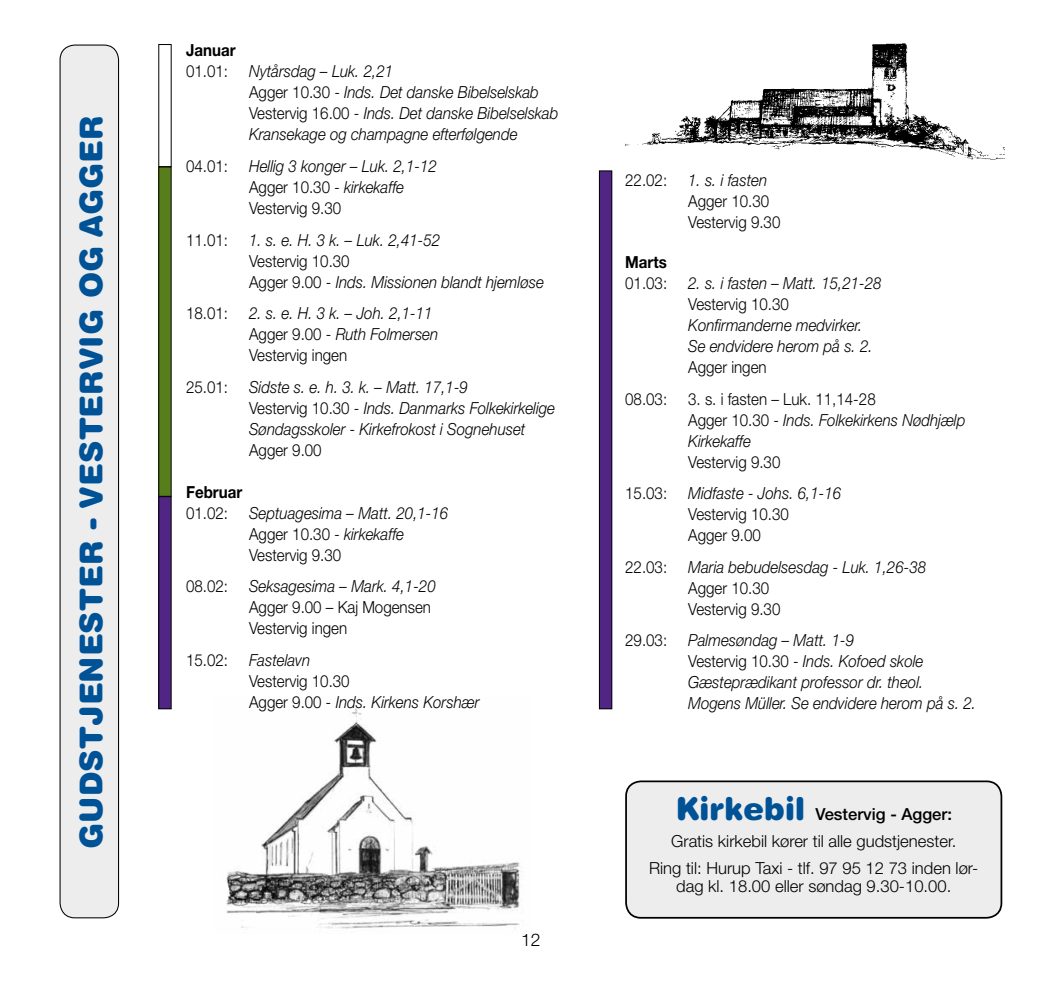
<style>
.page{position:relative;width:1042px;height:993px;background:#fff}
.page>*{position:absolute;margin:0;border:0;box-sizing:border-box;transform-origin:0 0}
.t1{font:900 31.5px "Helvetica Rounded LT Std";color:#005297}
.t2{font:300 17.5px "Helvetica Neue LT Std";color:#000}
.t3{font:italic 300 16.62px/21px "Helvetica Neue LT Std";color:#000;scale:.91 1}
.t4{font:300 16.62px/21px "Helvetica Neue LT Std";color:#000;scale:.91 1}
.t5{font:300 16.62px/26.8px "Helvetica Neue LT Std";color:#000;text-align:center}
.t6{font:700 16.62px "Helvetica Neue LT Std";color:#000;scale:.91 1}
.s1{font-style:normal}
.s2{font-style:italic}
.s3{font-family:"Helvetica Rounded LT Std";font-weight:900;font-size:31.5px;color:#005297}
.s4{font-weight:500}
</style>
<div class="page">
<div style="left:60px;top:45px;width:59px;height:872px;background:#ededed;border-radius:15px"></div>
<div style="left:60px;top:44px;width:59px;height:874px;border:1px solid #000;border-radius:15px"></div>
<div style="left:159px;top:167px;width:12px;height:329px;background:#587d1b"></div>
<div style="left:599px;top:171px;width:13px;height:537px;background:#502583"></div>
<div style="left:599px;top:171px;width:13px;height:537px;border:1px solid #000"></div>
<div style="left:159px;top:496px;width:12px;height:212px;background:#502583"></div>
<img style="left:625px;top:43px;width:379px;height:117px">
<img style="left:226px;top:708px;width:294px;height:221px">
<div style="left:626px;top:781px;width:375px;height:136px;background:#ededed;border-radius:15px"></div>
<div style="left:625px;top:780px;width:377px;height:138px;border:2px solid #000;border-radius:15px"></div>
<h1 class="t1" style="left:71px;top:848px;width:735px;rotate:-90deg">Gudstj en ester - vestervig og agger</h1>
<p class="t6" style="left:186px;top:40px;width:56px">Januar</p>
<p class="t4" style="left:186px;top:61px;width:48px">01.01:</p>
<p class="t3" style="left:249px;top:61px;width:341px">Nytårsdag – Luk. 2,21<br><span class="s1">Agger 10.30 -</span> Inds. Det danske Bibelselskab <span class="s1">Vestervig 16.00 -</span> Inds. Det danske Bibelselskab Kransekage og champagne efterfølgende</p>
<p class="t4" style="left:186px;top:155px;width:48px">04.01:</p>
<p class="t3" style="left:249px;top:155px;width:208px">Hellig 3 konger – Luk. 2,1-12<br><span class="s1">Agger 10.30</span> - kirkekaffe<br><span class="s1">Vestervig 9.30</span></p>
<p class="t4" style="left:186px;top:229px;width:48px">11.01:</p>
<p class="t3" style="left:249px;top:229px;width:212px">1. s. e. H. 3 k. – Luk. 2,41-52</p>
<p class="t3" style="left:249px;top:250px;width:325px"><span class="s1">Vestervig 10.30<br>Agger 9.00 -</span> Inds. Missionen blandt hjemløse</p>
<p class="t4" style="left:186px;top:302px;width:48px">18.01:</p>
<p class="t3" style="left:249px;top:302px;width:209px">2. s. e. H. 3 k. – Joh. 2,1-11<br><span class="s1">Agger 9.00 -</span> Ruth Folmersen<br><span class="s1">Vestervig ingen</span></p>
<p class="t4" style="left:186px;top:376px;width:48px">25.01:</p>
<p class="t3" style="left:249px;top:376px;width:338px">Sidste s. e. h. 3. k. – Matt. 17,1-9<br><span class="s1">Vestervig 10.30 -</span> Inds. Danmarks Folkekirkelige<br>Søndagsskoler - Kirkefrokost i Sognehuset</p>
<p class="t4" style="left:249px;top:439px;width:81px">Agger 9.00</p>
<p class="t6" style="left:186px;top:481px;width:63px">Februar</p>
<p class="t4" style="left:186px;top:502px;width:48px">01.02:</p>
<p class="t3" style="left:249px;top:502px;width:220px">Septuagesima – Matt. 20,1-16<br><span class="s1">Agger 10.30</span> - kirkekaffe<br><span class="s1">Vestervig 9.30</span></p>
<p class="t4" style="left:186px;top:575px;width:48px">08.02:</p>
<p class="t3" style="left:249px;top:575px;width:207px">Seksagesima – Mark. 4,1-20</p>
<p class="t4" style="left:249px;top:596px;width:201px">Agger 9.00 – Kaj Mogensen<br>Vestervig ingen</p>
<p class="t4" style="left:186px;top:649px;width:48px">15.02:</p>
<p class="t3" style="left:249px;top:649px;width:69px">Fastelavn</p>
<p class="t4" style="left:249px;top:670px;width:255px">Vestervig 10.30<br>Agger 9.00 <span class="s2">- Inds. Kirkens Korshær</span></p>
<p class="t2" style="left:521px;top:928px;width:21px">12</p>
<p class="t4" style="left:625px;top:169px;width:48px">22.02:</p>
<p class="t3" style="left:688px;top:169px;width:88px">1. s. i fasten</p>
<p class="t4" style="left:688px;top:190px;width:103px">Agger 10.30<br>Vestervig 9.30</p>
<p class="t6" style="left:625px;top:252px;width:47px">Marts</p>
<p class="t4" style="left:625px;top:272px;width:48px">01.03:</p>
<p class="t3" style="left:688px;top:272px;width:214px">2. s. i fasten – Matt. 15,21-28</p>
<p class="t4" style="left:688px;top:293px;width:112px">Vestervig 10.30</p>
<p class="t3" style="left:688px;top:314px;width:204px">Konfirmanderne medvirker.<br>Se endvidere herom på s. 2.</p>
<p class="t4" style="left:688px;top:356px;width:88px">Agger ingen</p>
<p class="t4" style="left:625px;top:387px;width:48px">08.03:</p>
<p class="t4" style="left:688px;top:387px;width:306px">3. s. i fasten – Luk. 11,14-28<br>Agger 10.30 - <span class="s2">Inds. Folkekirkens Nødhjælp<br>Kirkekaffe</span></p>
<p class="t4" style="left:688px;top:450px;width:103px">Vestervig 9.30</p>
<p class="t4" style="left:625px;top:482px;width:48px">15.03:</p>
<p class="t3" style="left:688px;top:482px;width:170px">Midfaste - Johs. 6,1-16</p>
<p class="t4" style="left:688px;top:503px;width:112px">Vestervig 10.30<br>Agger 9.00</p>
<p class="t4" style="left:625px;top:555px;width:48px">22.03:</p>
<p class="t3" style="left:688px;top:556px;width:263px">Maria bebudelsesdag - Luk. 1,26-38</p>
<p class="t4" style="left:688px;top:576px;width:103px">Agger 10.30<br>Vestervig 9.30</p>
<p class="t4" style="left:625px;top:629px;width:48px">29.03:</p>
<p class="t3" style="left:688px;top:629px;width:318px">Palmesøndag – Matt. 1-9<br><span class="s1">Vestervig 10.30 -</span> Inds. Kofoed skole Gæsteprædikant professor dr. theol.<br>Mogens Müller. Se endvidere herom på s. 2.</p>
<p class="t5" style="left:649px;top:800px;width:331px"><span class="s3">Kirkebil</span> <span class="s4">Vestervig - Agger:<br></span>Gratis kirkebil kører til alle gudstjenester.<br>Ring til: Hurup Taxi - tlf. 97 95 12 73 inden lør-</p>
<p class="t5" style="left:676px;top:872px;width:277px">dag kl. 18.00 eller søndag 9.30-10.00.</p>
</div>
